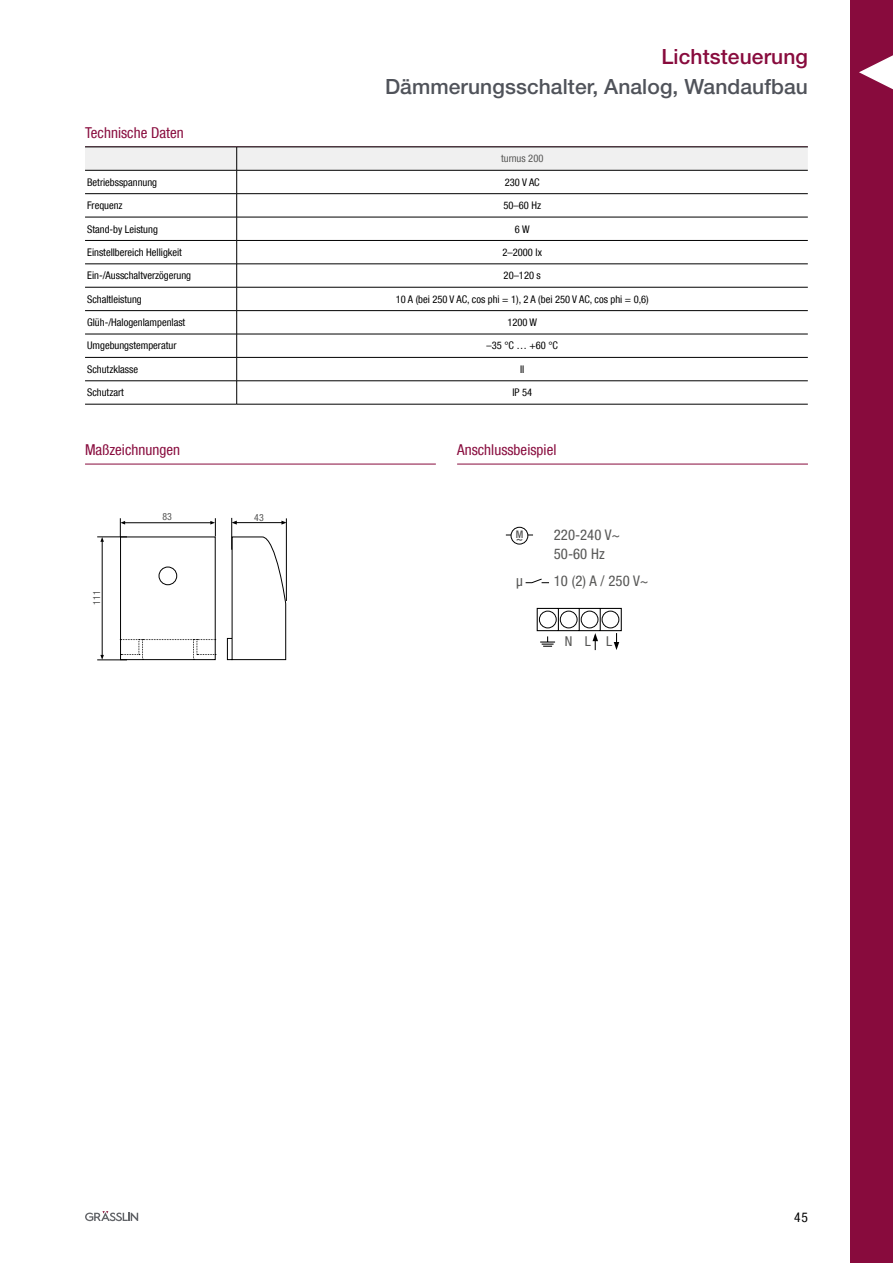
<style>
.page{position:relative;width:893px;height:1263px;background:#fff}
.page>*{position:absolute;margin:0;border:0;box-sizing:border-box;transform-origin:0 0}
.t1{font:500 21px "Helvetica Neue LT Std";letter-spacing:.005em;color:#50535a}
.t2{font:500 21px "Helvetica Neue LT Std";letter-spacing:.005em;color:#880b3d}
.t3{font:condensed 15px "Helvetica Neue LT Com";letter-spacing:.005em;color:#880b3d}
.t4{font:condensed 14.7px/18.9px "Helvetica Neue LT Com";color:#575756}
.t5{font:condensed 13.65px "Helvetica Neue LT Com";color:#575756}
.t6{font:condensed 13.5px "Helvetica Neue LT Com";color:#000}
.t7{font:condensed 10.5px "Helvetica Neue LT Com";color:#000}
.t8{font:condensed 10.5px "Helvetica Neue LT Com";color:#575756}
.t9{font:500 condensed 10.5px "Helvetica Neue LT Com";color:#575756}
.t10{font:condensed 9.9px "Helvetica Neue LT Com";color:#575756}
.s1{font-size:12.6px}
</style>
<div class="page">
<svg style="left:85px;top:1211px;width:53px;height:10px"></svg>
<div style="left:850px;top:0;width:43px;height:1263px;background:#880b3d"></div>
<svg style="left:859px;top:55px;width:33px;height:34px"></svg>
<hr style="left:892px;top:55px;width:1px;height:34px;background:#fff">
<hr style="left:237px;top:404px;width:571px;height:1px;background:#000">
<svg style="left:85px;top:147px;width:723px;height:257px"></svg>
<hr style="left:237px;top:357px;width:571px;height:1px;background:#000">
<hr style="left:85px;top:334px;width:152px;height:1px;background:#000">
<hr style="left:85px;top:357px;width:152px;height:1px;background:#000">
<hr style="left:85px;top:380px;width:152px;height:1px;background:#000">
<hr style="left:85px;top:404px;width:152px;height:1px;background:#000">
<hr style="left:85px;top:464px;width:351px;height:1px;background:#880b3d">
<hr style="left:97px;top:660px;width:30px;height:1px;background:#000">
<hr style="left:97px;top:537px;width:30px;height:1px;background:#000">
<hr style="left:102px;top:540px;width:1px;height:115px;background:#000">
<svg style="left:100px;top:537px;width:4px;height:5px"></svg>
<svg style="left:100px;top:655px;width:4px;height:5px"></svg>
<svg style="left:120px;top:518px;width:167px;height:143px"></svg>
<hr style="left:457px;top:464px;width:351px;height:1px;background:#880b3d">
<div style="left:511px;top:527px;width:17px;height:17px;border:1px solid #000;border-radius:50%"></div>
<svg style="left:525px;top:578px;width:24px;height:5px"></svg>
<svg style="left:536px;top:607px;width:86px;height:43px"></svg>
<h2 class="t3" style="left:85px;top:124px;width:100px">Technische Daten</h2>
<h1 class="t2" style="left:661px;top:44px;width:148px">Lichtsteuerung</h1>
<h1 class="t1" style="left:385px;top:74px;width:424px">Dämmerungsschalter, Analog, Wandaufbau</h1>
<p class="t8" style="left:501px;top:152px;width:44px">turnus 200</p>
<p class="t7" style="left:87px;top:176px;width:71px">Betriebsspannung</p>
<p class="t7" style="left:505px;top:176px;width:36px">230 V AC</p>
<p class="t7" style="left:87px;top:199px;width:37px">Frequenz</p>
<p class="t7" style="left:503px;top:199px;width:39px">50–60 Hz</p>
<p class="t7" style="left:87px;top:223px;width:72px">Stand-by Leistung</p>
<p class="t7" style="left:515px;top:223px;width:16px">6 W</p>
<p class="t7" style="left:87px;top:246px;width:96px">Einstellbereich Helligkeit</p>
<p class="t7" style="left:503px;top:246px;width:41px">2–2000 lx</p>
<p class="t7" style="left:87px;top:269px;width:105px">Ein-/Ausschaltverzögerung</p>
<p class="t7" style="left:504px;top:269px;width:39px">20–120 s</p>
<p class="t7" style="left:87px;top:293px;width:56px">Schaltleistung</p>
<p class="t7" style="left:396px;top:293px;width:255px">10 A (bei 250 V AC, cos phi = 1), 2 A (bei 250 V AC, cos phi = 0,6)</p>
<p class="t7" style="left:87px;top:316px;width:100px">Glüh-/Halogenlampenlast</p>
<p class="t7" style="left:507px;top:316px;width:31px">1200 W</p>
<p class="t7" style="left:87px;top:339px;width:91px">Umgebungstemperatur</p>
<p class="t7" style="left:486px;top:339px;width:73px">–35 °C … +60 °C</p>
<p class="t7" style="left:87px;top:363px;width:52px">Schutzklasse</p>
<p class="t7" style="left:520px;top:363px;width:6px">II</p>
<p class="t7" style="left:87px;top:386px;width:38px">Schutzart</p>
<p class="t7" style="left:512px;top:386px;width:21px">IP 54</p>
<h2 class="t3" style="left:85px;top:441px;width:97px">Maßzeichnungen</h2>
<p class="t10" style="left:91px;top:605px;width:16px;rotate:-90deg">111</p>
<p class="t10" style="left:163px;top:511px;width:11px">83</p>
<p class="t10" style="left:254px;top:511px;width:11px">43</p>
<h2 class="t3" style="left:457px;top:441px;width:101px">Anschlussbeispiel</h2>
<p class="t9" style="left:516px;top:528px;width:9px">M<span class="s1">~</span></p>
<h3 class="t4" style="left:554px;top:525px;width:68px">220-240 V~<br>50-60 Hz</h3>
<h3 class="t4" style="left:516px;top:571px;width:8px">µ</h3>
<h3 class="t4" style="left:554px;top:571px;width:96px">10 (2) A / 250 V~</h3>
<h3 class="t5" style="left:565px;top:634px;width:49px">NLL</h3>
<p class="t6" style="left:794px;top:1209px;width:15px">45</p>
</div>
